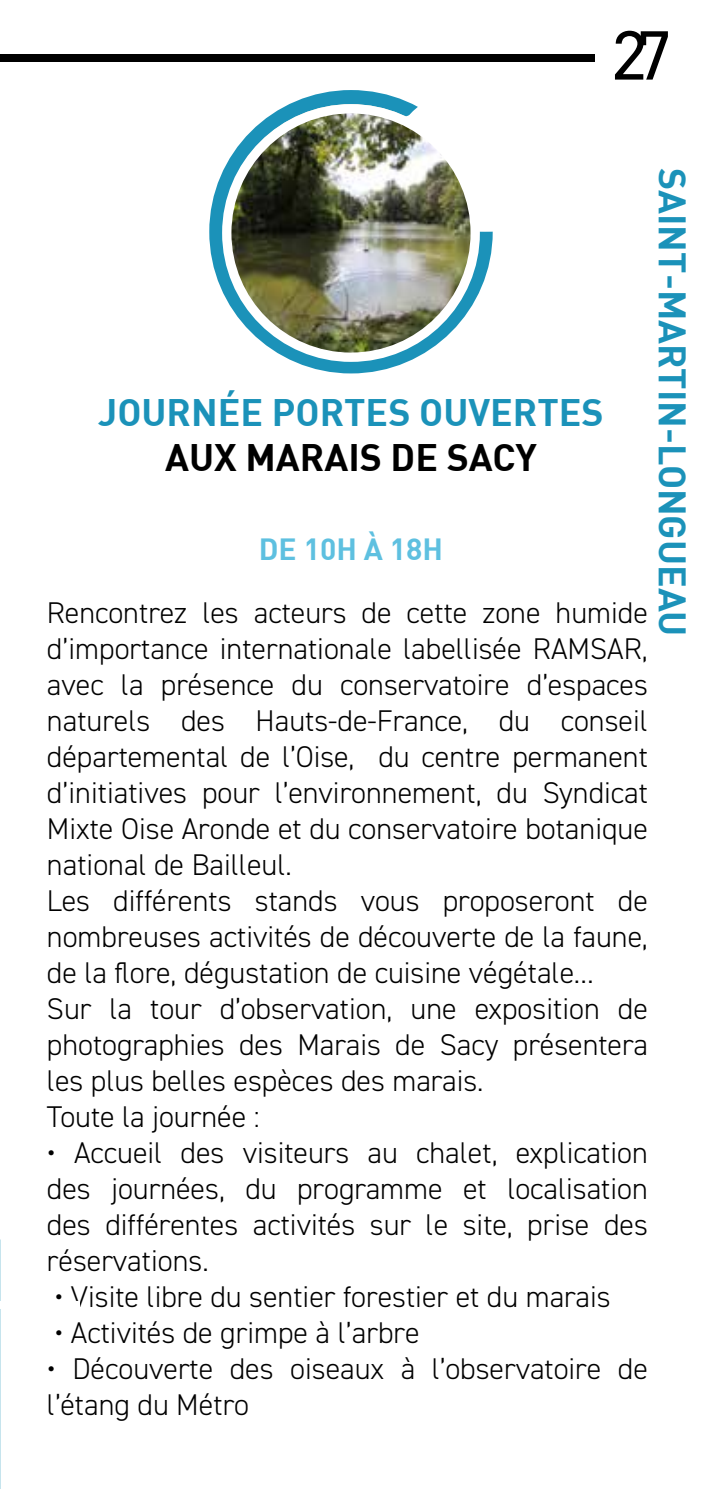
<style>
.page{position:relative;width:702px;height:1489px;background:#fff}
.page>*{position:absolute;margin:0;border:0;box-sizing:border-box;transform-origin:0 0}
.t1{font:70px "DIN2014";color:#000}
.t2{font:700 37.5px "DIN";color:#1b92b9}
.t3{font:700 37.5px "DIN";color:#000}
.t4{font:300 30px/36px "DIN2014";color:#000}
.t5{font:700 30px "DIN";color:#5ec0e0}
</style>
<div class="page">
<div style="left:0;top:54px;width:595px;height:7px;background:#000"></div>
<svg style="left:209px;top:90px;width:283px;height:283px;background:#42a4c5"></svg>
<div style="left:351px;top:104px;width:267px;height:128px;background:#fff;border-radius:50%"></div>
<div style="left:395px;top:85px;width:179px;height:128px;background:#fff;border-radius:50%"></div>
<img style="left:227px;top:109px;width:248px;height:248px;border-radius:124px">
<div style="left:222px;top:104px;width:258px;height:258px;border:9px solid #fff;border-radius:50%"></div>
<h1 class="t1" style="left:612px;top:12px;width:61px">27</h1>
<p class="t2" style="left:98px;top:388px;width:507px">JOURNÉE PORTES OUVERTES</p>
<p class="t3" style="left:165px;top:433px;width:373px">AUX MARAIS DE SACY</p>
<p class="t5" style="left:259px;top:529px;width:186px">DE 10H À 18H</p>
<p class="t4" style="left:47px;top:594px;width:602px">Rencontrez les acteurs de cette zone humide d’importance internationale labellisée RAMSAR, avec la présence du conservatoire d’espaces naturels des Hauts-de-France, du conseil départemental de l’Oise, du centre permanent d’initiatives pour l’environnement, du Syndicat Mixte Oise Aronde et du conservatoire botanique national de Bailleul.<br>Les différents stands vous proposeront de nombreuses activités de découverte de la faune, de la flore, dégustation de cuisine végétale…<br>Sur la tour d’observation, une exposition de photographies des Marais de Sacy présentera les plus belles espèces des marais.<br>Toute la journée :</p>
<p class="t4" style="left:47px;top:1134px;width:602px;text-align:justify">• Accueil des visiteurs au chalet, explication des journées, du programme et localisation des différentes activités sur le site, prise des réservations.</p>
<p class="t4" style="left:54px;top:1278px;width:557px">• Visite libre du sentier forestier et du marais</p>
<p class="t4" style="left:54px;top:1314px;width:366px">• Activités de grimpe à l’arbre</p>
<p class="t4" style="left:47px;top:1350px;width:602px">• Découverte des oiseaux à l’observatoire de l’étang du Métro</p>
<p class="t2" style="left:697px;top:168px;width:470px;rotate:90deg">SAINT-MARTIN-LONGUEAU</p>
</div>
